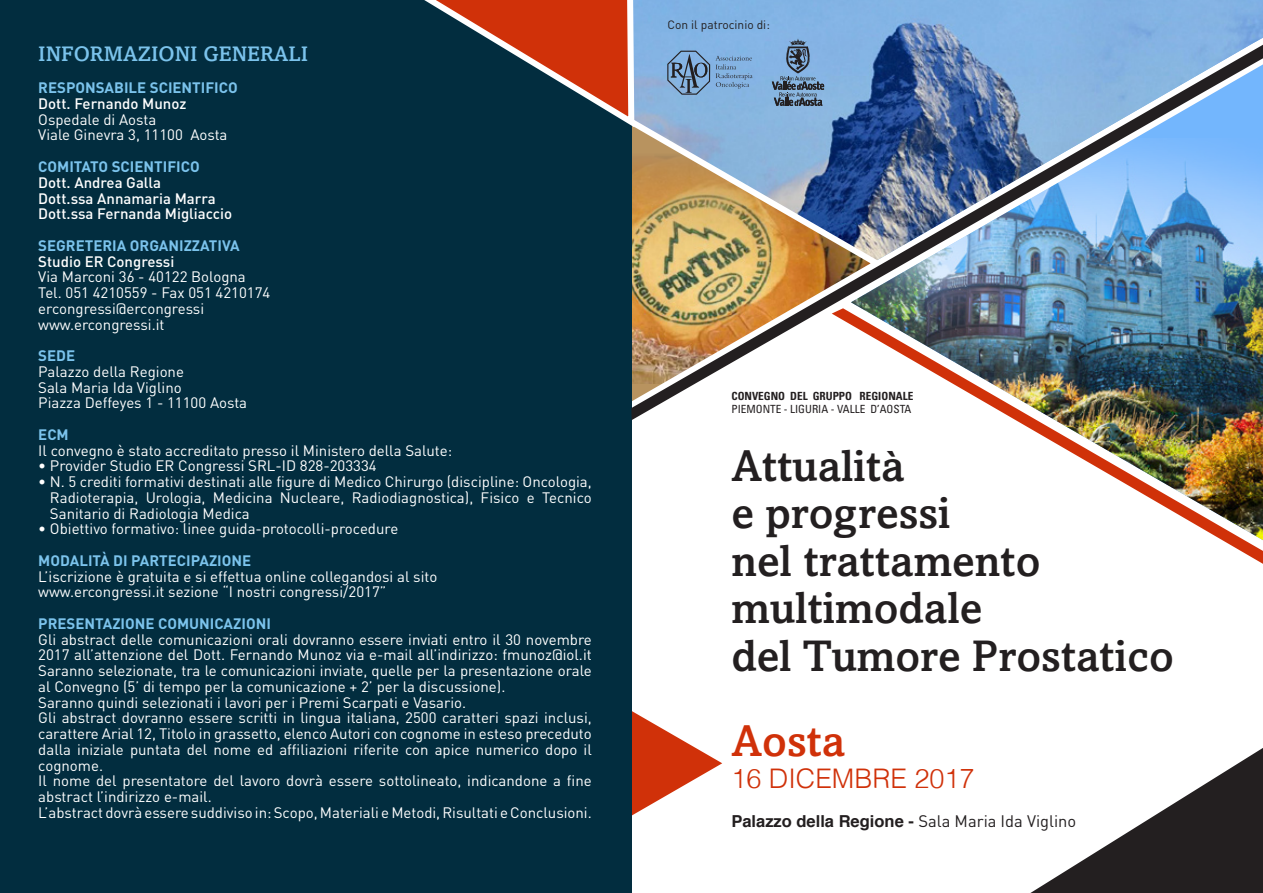
<style>
.page{position:relative;width:1263px;height:893px;background:#fff}
.page>*{position:absolute;margin:0;border:0;box-sizing:border-box;transform-origin:0 0}
.t1{font:500 44.1px "Amasis";color:#231f20}
.t2{font:500 44.1px "Amasis";color:#d03109}
.t3{font:300 27px "Helvetica";color:#d03109}
.t4{font:500 21px "Amasis";color:#7bc3ec}
.t5{font:700 16.5px "Helvetica";color:#231f20}
.t6{font:15px/15.8px "DIN";color:#fff;text-align:justify}
.t7{font:700 15px "DIN";color:#7bc3ec}
.t8{font:500 15px "DIN";color:#fff}
.t9{font:12px "DIN";color:#231f20}
.t10{font:condensed 11.25px "Univers";color:#231f20}
.t11{font:700 condensed 11.25px "Univers";color:#231f20}
.s1{font-family:"DIN";font-weight:400}
</style>
<div class="page">
<svg style="left:631px;top:711px;width:91px;height:126px"></svg>
<div style="left:637px;top:0;width:626px;height:39px;background:#83b3e4"></div>
<svg style="left:1030px;top:748px;width:233px;height:145px"></svg>
<hr style="left:631px;top:9px;width:1px;height:781px;background:#00718e">
<div style="left:0;top:0;width:631px;height:893px;background:#022d3f"></div>
<img style="left:631px;top:39px;width:632px;height:381px">
<img style="left:832px;top:308px;width:431px;height:256px">
<svg style="left:667px;top:51px;width:85px;height:44px;background:#749ac1"></svg>
<svg style="left:424px;top:0;width:213px;height:133px"></svg>
<svg style="left:772px;top:39px;width:52px;height:67px;background:#6a8aac"></svg>
<p class="t4" style="left:38px;top:41px;width:271px">INFORMAZIONI GENERALI</p>
<p class="t7" style="left:38px;top:78px;width:201px">RESPONSABILE SCIENTIFICO</p>
<p class="t8" style="left:38px;top:94px;width:150px">Dott. Fernando Munoz</p>
<p class="t6" style="left:38px;top:111px;width:120px">Ospedale di Aosta</p>
<p class="t6" style="left:38px;top:127px;width:191px">Viale Ginevra 3, 11100 Aosta</p>
<p class="t7" style="left:38px;top:157px;width:163px">COMITATO SCIENTIFICO</p>
<p class="t8" style="left:38px;top:173px;width:124px">Dott. Andrea Galla</p>
<p class="t8" style="left:38px;top:188px;width:179px">Dott.ssa Annamaria Marra</p>
<p class="t8" style="left:38px;top:204px;width:195px">Dott.ssa Fernanda Migliaccio</p>
<p class="t7" style="left:38px;top:236px;width:203px">SEGRETERIA ORGANIZZATIVA</p>
<p class="t8" style="left:38px;top:251px;width:138px">Studio ER Congressi</p>
<p class="t6" style="left:38px;top:269px;width:209px">Via Marconi 36 - 40122 Bologna</p>
<p class="t6" style="left:38px;top:284px;width:234px">Tel. 051 4210559 - Fax 051 4210174</p>
<p class="t6" style="left:38px;top:300px;width:167px">ercongressi@ercongressi</p>
<p class="t6" style="left:38px;top:316px;width:128px">www.ercongressi.it</p>
<p class="t7" style="left:38px;top:346px;width:38px">SEDE</p>
<p class="t6" style="left:38px;top:363px;width:147px">Palazzo della Regione</p>
<p class="t6" style="left:38px;top:379px;width:145px">Sala Maria Ida Viglino</p>
<p class="t6" style="left:38px;top:395px;width:210px">Piazza Deffeyes 1 - 11100 Aosta</p>
<p class="t7" style="left:38px;top:425px;width:32px">ECM</p>
<p class="t6" style="left:38px;top:442px;width:415px">Il convegno è stato accreditato presso il Ministero della Salute:</p>
<p class="t6" style="left:38px;top:458px;width:340px">• Provider Studio ER Congressi SRL-ID 828-203334</p>
<p class="t6" style="left:50px;top:473px;width:543px;text-indent:-12px">• N. 5 crediti formativi destinati alle figure di Medico Chirurgo (discipline: Oncologia, Radioterapia, Urologia, Medicina Nucleare, Radiodiagnostica), Fisico e Tecnico Sanitario di Radiologia Medica</p>
<p class="t6" style="left:38px;top:521px;width:362px">• Obiettivo formativo: linee guida-protocolli-procedure</p>
<p class="t7" style="left:38px;top:551px;width:214px">MODALITÀ DI PARTECIPAZIONE</p>
<p class="t6" style="left:38px;top:568px;width:400px">L’iscrizione è gratuita e si effettua online collegandosi al sito</p>
<p class="t6" style="left:38px;top:584px;width:350px">www.ercongressi.it sezione “I nostri congressi/2017”</p>
<p class="t7" style="left:38px;top:614px;width:234px">PRESENTAZIONE COMUNICAZIONI</p>
<p class="t6" style="left:38px;top:631px;width:555px">Gli abstract delle comunicazioni orali dovranno essere inviati entro il 30 novembre 2017 all’attenzione del Dott. Fernando Munoz via e-mail all’indirizzo: fmunoz@iol.it Saranno selezionate, tra le comunicazioni inviate, quelle per la presentazione orale al Convegno (5’ di tempo per la comunicazione + 2’ per la discussione).</p>
<p class="t6" style="left:38px;top:694px;width:429px">Saranno quindi selezionati i lavori per i Premi Scarpati e Vasario.</p>
<p class="t6" style="left:38px;top:710px;width:555px">Gli abstract dovranno essere scritti in lingua italiana, 2500 caratteri spazi inclusi, carattere Arial 12, Titolo in grassetto, elenco Autori con cognome in esteso preceduto dalla iniziale puntata del nome ed affiliazioni riferite con apice numerico dopo il cognome.</p>
<p class="t6" style="left:38px;top:773px;width:555px">Il nome del presentatore del lavoro dovrà essere sottolineato, indicandone a fine abstract l’indirizzo e-mail.</p>
<p class="t6" style="left:38px;top:804px;width:555px">L’abstract dovrà essere suddiviso in: Scopo, Materiali e Metodi, Risultati e Conclusioni.</p>
<p class="t9" style="left:667px;top:18px;width:104px">Con il patrocinio di:</p>
<p class="t11" style="left:731px;top:389px;width:183px">CONVEGNO DEL GRUPPO REGIONALE</p>
<p class="t10" style="left:731px;top:402px;width:181px">PIEMONTE - LIGURIA - VALLE D’AOSTA</p>
<p class="t1" style="left:731px;top:439px;width:175px">Attualità</p>
<p class="t1" style="left:731px;top:487px;width:221px">e progressi</p>
<p class="t1" style="left:731px;top:534px;width:311px">nel trattamento</p>
<p class="t1" style="left:731px;top:582px;width:252px">multimodale</p>
<p class="t1" style="left:731px;top:629px;width:444px">del Tumore Prostatico</p>
<p class="t2" style="left:731px;top:714px;width:115px">Aosta</p>
<p class="t3" style="left:731px;top:761px;width:245px">16 DICEMBRE 2017</p>
<p class="t5" style="left:731px;top:807px;width:346px">Palazzo della Regione - <span class="s1">Sala Maria Ida Viglino</span></p>
</div>
